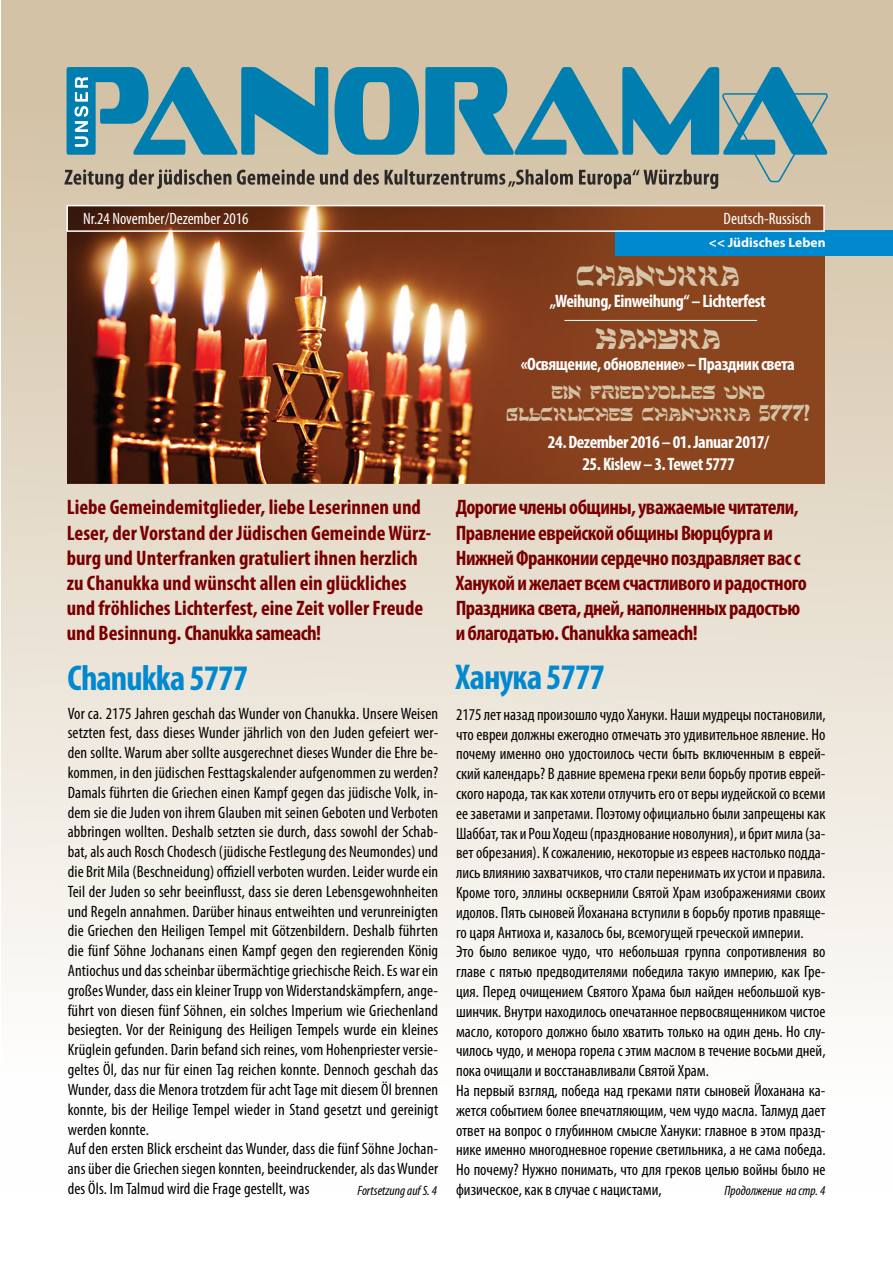
<style>
.page{position:relative;width:893px;height:1263px;background:#fff}
.page>*{position:absolute;margin:0;border:0;box-sizing:border-box;transform-origin:0 0}
.t1{font:700 condensed 36px "Myriad Pro";letter-spacing:-.025em;color:#0089cf}
.t2{font:500 27px "DS Sholom";letter-spacing:-.025em;color:#d6c5ab}
.t3{font:700 condensed 21px/25.2px "Myriad Pro";letter-spacing:-.01em;color:#790000}
.t4{font:700 condensed 18px "Myriad Pro";letter-spacing:-.025em;color:#fff}
.t5{font:500 18px/21.6px "DS Sholom";letter-spacing:-.025em;color:#d3c2a5;text-align:center}
.t6{font:condensed 16.5px/19.8px "Myriad Pro";color:#000}
.t7{font:condensed 16.5px "Myriad Pro";color:#fff}
.t8{font:italic condensed 13.5px "Myriad Pro";color:#000}
.t9{font:700 13.5px "Myriad Pro";color:#fff}
.s1{font-style:italic;font-size:13.5px}
</style>
<div class="page">
<div style="left:1px;top:0;width:892px;height:1193px;background:linear-gradient(to bottom,#cfbd9e,#fff)"></div>
<img style="left:67px;top:208px;width:757px;height:276px">
<div style="left:616px;top:231px;width:277px;height:25px;background:#0089cf"></div>
<svg style="left:67px;top:67px;width:760px;height:10px;background:#7ca6a9"></svg>
<svg style="left:65px;top:77px;width:763px;height:112px;background:#76a0a5"></svg>
<div style="left:66px;top:205px;width:759px;height:27px;border:2px solid #fff"></div>
<hr style="left:564px;top:320px;width:193px;height:1px;background:#fff">
<p class="t7" style="left:83px;top:210px;width:167px">Nr.24 November/Dezember 2016</p>
<p class="t7" style="left:723px;top:210px;width:89px">Deutsch-Russisch</p>
<p class="t9" style="left:709px;top:234px;width:118px">&lt;&lt; Jüdisches Leben</p>
<h2 class="t2" style="left:576px;top:260px;width:165px">CHANUKKA</h2>
<p class="t4" style="left:550px;top:291px;width:217px">„Weihung, Einweihung“ – Lichterfest</p>
<h2 class="t2" style="left:595px;top:323px;width:127px">ХАНУКА</h2>
<p class="t4" style="left:521px;top:354px;width:275px">«Освящение, обновление» – Праздник света</p>
<p class="t5" style="left:506px;top:381px;width:305px">EIN FRIEDVOLLES UND<br>GLÜCKLICHES CHANUKKA 5777!</p>
<p class="t3" style="left:67px;top:495px;width:366px">Liebe Gemeindemitglieder, liebe Leserinnen und Leser, der Vorstand der Jüdischen Gemeinde Würz&shy;burg und Unterfranken gratuliert ihnen herzlich zu Chanukka und wünscht allen ein glückliches und fröhliches Lichterfest, eine Zeit voller Freude und Besinnung. Chanukka sameach!</p>
<p class="t4" style="left:548px;top:432px;width:223px">24. Dezember 2016 – 01. Januar 2017/</p>
<p class="t4" style="left:582px;top:454px;width:154px">25. Kislew – 3. Tewet 5777</p>
<p class="t3" style="left:456px;top:495px;width:353px">Дорогие члены общины, уважаемые читатели, Правление еврейской общины Вюрцбурга и Нижней Франконии сердечно поздравляет вас с Ханукой и желает всем счастливого и радостного Праздника света, дней, наполненных радостью и благодатью. Chanukka sameach!</p>
<h1 class="t1" style="left:67px;top:658px;width:182px">Chanukka 5777</h1>
<h1 class="t1" style="left:455px;top:657px;width:151px">Ханука 5777</h1>
<p class="t6" style="left:68px;top:704px;width:372px">Vor ca. 2175 Jahren geschah das Wunder von Chanukka. Unsere Weisen setzten fest, dass dieses Wunder jährlich von den Juden gefeiert wer&shy;den sollte. Warum aber sollte ausgerechnet dieses Wunder die Ehre be&shy;kommen, in den jüdischen Festtagskalender aufgenommen zu werden?<br>Damals führten die Griechen einen Kampf gegen das jüdische Volk, in&shy;dem sie die Juden von ihrem Glauben mit seinen Geboten und Verboten abbringen wollten. Deshalb setzten sie durch, dass sowohl der Sсhab&shy;bat, als auch Rosch Chodesch (jüdische Festlegung des Neumondes) und die Brit Mila (Beschneidung) offiziell verboten wurden. Leider wurde ein Teil der Juden so sehr beeinflusst, dass sie deren Lebensgewohnheiten und Regeln annahmen. Darüber hinaus entweihten und verunreinigten die Griechen den Heiligen Tempel mit Götzenbildern. Deshalb führten die fünf Söhne Jochanans einen Kampf gegen den regierenden König Antiochus und das scheinbar übermächtige griechische Reich. Es war ein großes Wunder, dass ein kleiner Trupp von Widerstandskämpfern, ange&shy;führt von diesen fünf Söhnen, ein solches Imperium wie Griechenland besiegten. Vor der Reinigung des Heiligen Tempels wurde ein kleines Krüglein gefunden. Darin befand sich reines, vom Hohenpriester versie&shy;geltes Öl, das nur für einen Tag reichen konnte. Dennoch geschah das Wunder, dass die Menora trotzdem für acht Tage mit diesem Öl brennen konnte, bis der Heilige Tempel wieder in Stand gesetzt und gereinigt werden konnte.<br>Auf den ersten Blick erscheint das Wunder, dass die fünf Söhne Jochan&shy;ans über die Griechen siegen konnten, beeindruckender, als das Wunder des Öls. Im Talmud wird die Frage gestellt, was</p>
<p class="t6" style="left:456px;top:705px;width:371px">2175 лет назад произошло чудо Хануки. Наши мудрецы постановили,</p>
<p class="t6" style="left:456px;top:724px;width:371px">что евреи должны ежегодно отмечать это удивительное явление. Но</p>
<p class="t6" style="left:456px;top:744px;width:371px">почему именно оно удостоилось чести быть включенным в еврей-</p>
<p class="t6" style="left:456px;top:764px;width:371px">ский календарь? В давние времена греки вели борьбу против еврей-</p>
<p class="t6" style="left:456px;top:784px;width:371px">ского народа, так как хотели отлучить его от веры иудейской со всеми</p>
<p class="t6" style="left:456px;top:804px;width:371px">ее заветами и запретами. Поэтому официально были запрещены как</p>
<p class="t6" style="left:456px;top:823px;width:371px">Шаббат, так и Рош Ходеш (празднование новолуния), и брит мила (за-</p>
<p class="t6" style="left:456px;top:843px;width:371px">вет обрезания). К сожалению, некоторые из евреев настолько подда-</p>
<p class="t6" style="left:456px;top:863px;width:371px">лись влиянию захватчиков, что стали перенимать их устои и правила.</p>
<p class="t6" style="left:456px;top:883px;width:371px">Кроме того, эллины осквернили Святой Храм изображениями своих</p>
<p class="t6" style="left:456px;top:903px;width:371px">идолов. Пять сыновей Йоханана вступили в борьбу против правяще-</p>
<p class="t6" style="left:456px;top:922px;width:349px">го царя Антиоха и, казалось бы, всемогущей греческой империи.</p>
<p class="t6" style="left:456px;top:942px;width:371px">Это было великое чудо, что небольшая группа сопротивления во</p>
<p class="t6" style="left:456px;top:962px;width:371px">главе с пятью предводителями победила такую империю, как Гре-</p>
<p class="t6" style="left:456px;top:982px;width:371px">ция. Перед очищением Святого Храма был найден небольшой кув-</p>
<p class="t6" style="left:456px;top:1002px;width:371px">шинчик. Внутри находилось опечатанное первосвященником чистое</p>
<p class="t6" style="left:456px;top:1021px;width:371px">масло, которого должно было хватить только на один день. Но слу-</p>
<p class="t6" style="left:456px;top:1041px;width:371px">чилось чудо, и менора горела с этим маслом в течение восьми дней,</p>
<p class="t6" style="left:456px;top:1061px;width:254px">пока очищали и восстанавливали Святой Храм.</p>
<p class="t6" style="left:456px;top:1081px;width:371px">На первый взгляд, победа над греками пяти сыновей Йоханана ка-</p>
<p class="t6" style="left:456px;top:1101px;width:371px">жется событием более впечатляющим, чем чудо масла. Талмуд дает</p>
<p class="t6" style="left:456px;top:1120px;width:371px">ответ на вопрос о глубинном смысле Хануки: главное в этом празд-</p>
<p class="t6" style="left:456px;top:1140px;width:371px">нике именно многодневное горение светильника, а не сама победа.</p>
<p class="t6" style="left:456px;top:1160px;width:371px">Но почему? Нужно понимать, что для греков целью войны было не</p>
<p class="t6" style="left:358px;top:1180px;width:306px"><span class="s1">Fortsetzung auf S. 4</span> физическое, как в случае с нацистами,</p>
<p class="t8" style="left:725px;top:1183px;width:102px">Продолжение на стр. 4</p>
</div>
